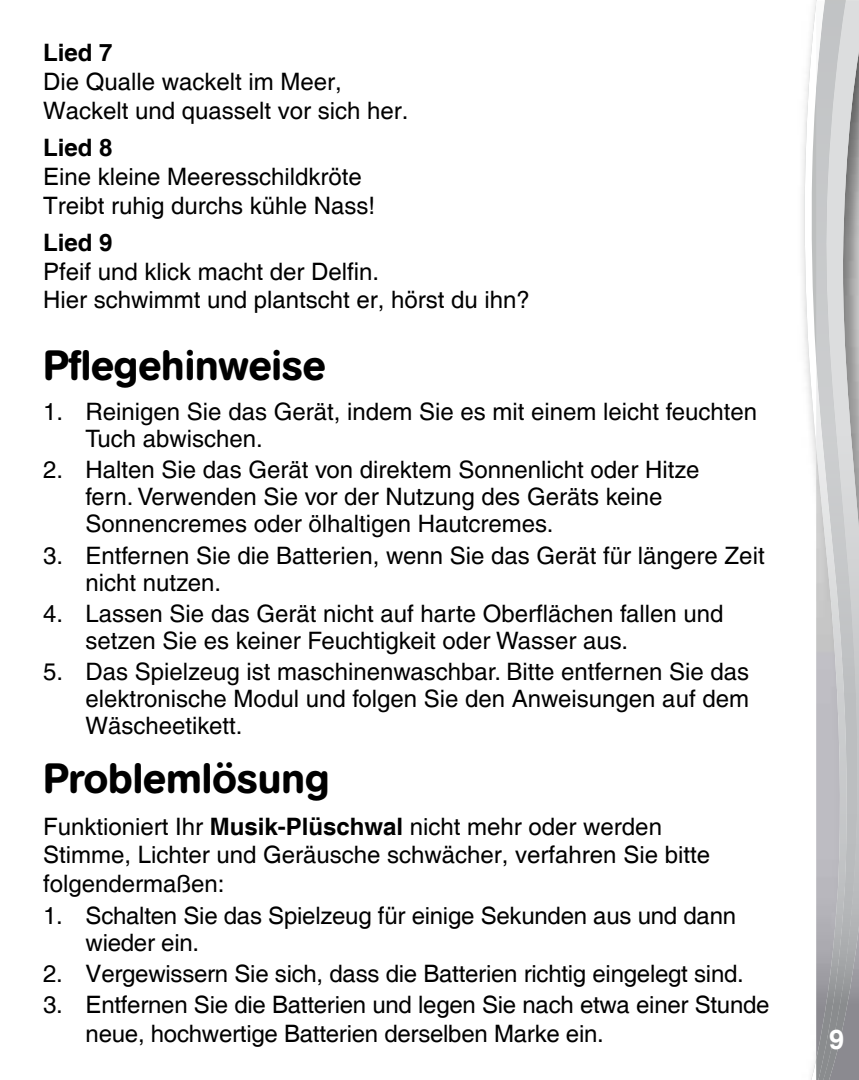
<style>
.page{position:relative;width:859px;height:1080px;background:#fff}
.page>*{position:absolute;margin:0;border:0;box-sizing:border-box;transform-origin:0 0}
.t1{font:500 42px "AG Book Rounded";color:#000}
.t2{font:700 27px "Helvetica";color:#fff}
.t3{font:24px/28.8px "Helvetica";color:#000}
.t4{font:500 24px/27px "Helvetica";color:#000}
.t5{font:700 24px "Helvetica";color:#000}
.s1{font-weight:700}
</style>
<div class="page">
<svg style="left:804px;top:0;width:12px;height:1080px"></svg>
<img style="left:849px;top:3px;width:10px;height:1077px">
<svg style="left:816px;top:0;width:43px;height:3px"></svg>
<img style="left:816px;top:1px;width:33px;height:1079px">
<p class="t5" style="left:43px;top:38px;width:71px">Lied 7</p>
<p class="t3" style="left:43px;top:68px;width:367px">Die Qualle wackelt im Meer,<br>Wackelt und quasselt vor sich her.</p>
<p class="t5" style="left:43px;top:133px;width:71px">Lied 8</p>
<p class="t3" style="left:43px;top:163px;width:334px">Eine kleine Meeresschildkröte<br>Treibt ruhig durchs kühle Nass!</p>
<p class="t5" style="left:43px;top:228px;width:71px">Lied 9</p>
<p class="t3" style="left:43px;top:258px;width:488px">Pfeif und klick macht der Delfin.<br>Hier schwimmt und plantscht er, hörst du ihn?</p>
<h1 class="t1" style="left:43px;top:341px;width:284px">Pflegehinweise</h1>
<p class="t4" style="left:86px;top:398px;width:673px;text-indent:-43px">1. Reinigen Sie das Gerät, indem Sie es mit einem leicht feuchten<br>Tuch abwischen.</p>
<p class="t4" style="left:86px;top:456px;width:615px;text-indent:-43px">2. Halten Sie das Gerät von direktem Sonnenlicht oder Hitze fern. Verwenden Sie vor der Nutzung des Geräts keine<br>Sonnencremes oder ölhaltigen Hautcremes.</p>
<p class="t4" style="left:86px;top:542px;width:681px;text-indent:-43px">3. Entfernen Sie die Batterien, wenn Sie das Gerät für längere Zeit nicht nutzen.</p>
<p class="t4" style="left:86px;top:600px;width:639px;text-indent:-43px">4. Lassen Sie das Gerät nicht auf harte Oberflächen fallen und setzen Sie es keiner Feuchtigkeit oder Wasser aus.</p>
<p class="t4" style="left:86px;top:658px;width:665px;text-align:justify;text-indent:-43px">5. Das Spielzeug ist maschinenwaschbar. Bitte entfernen Sie das elektronische Modul und folgen Sie den Anweisungen auf dem Wäscheetikett.</p>
<h1 class="t1" style="left:43px;top:754px;width:288px">Problemlösung</h1>
<p class="t3" style="left:43px;top:813px;width:668px">Funktioniert Ihr <span class="s1">Musik-Plüschwal</span> nicht mehr oder werden<br>Stimme, Lichter und Geräusche schwächer, verfahren Sie bitte folgendermaßen:</p>
<p class="t3" style="left:86px;top:902px;width:652px;line-height:27px;text-indent:-43px">1. Schalten Sie das Spielzeug für einige Sekunden aus und dann wieder ein.</p>
<p class="t3" style="left:43px;top:960px;width:702px">2. Vergewissern Sie sich, dass die Batterien richtig eingelegt sind.</p>
<p class="t3" style="left:86px;top:991px;width:685px;text-indent:-43px">3. Entfernen Sie die Batterien und legen Sie nach etwa einer Stunde neue, hochwertige Batterien derselben Marke ein.</p>
<p class="t2" style="left:829px;top:1023px;width:17px">9</p>
</div>
